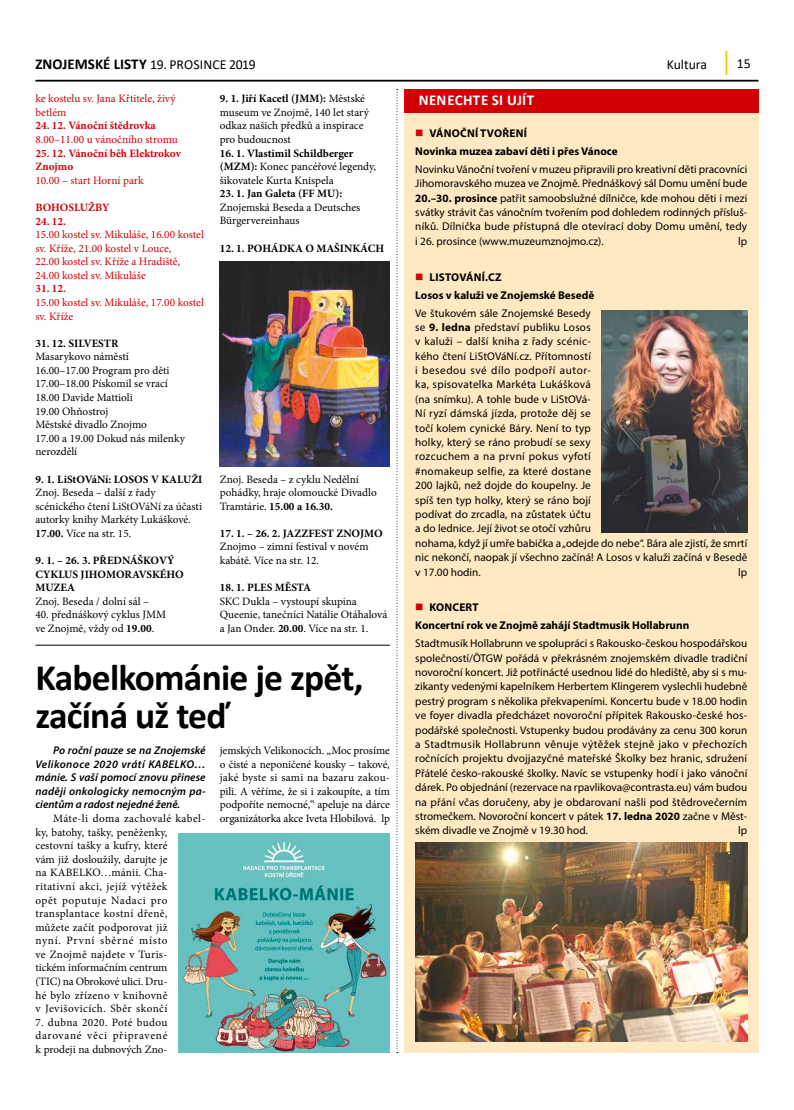
<style>
.page{position:relative;width:794px;height:1110px;background:#fff}
.page>*{position:absolute;margin:0;border:0;box-sizing:border-box;transform-origin:0 0}
.t1{font:700 37.5px/37.5px "Calibri";letter-spacing:-.02em;color:#000}
.t2{font:700 15px "Calibri";letter-spacing:.02em;color:#fff}
.t3{font:13.75px "Calibri";color:#000}
.t4{font:11.25px/14.4px "Myriad Pro";letter-spacing:.01em;color:#000;text-align:justify}
.t5{font:11.25px/13.6px "Minion Pro";color:#000}
.t6{font:11.25px/13.6px "Minion Pro";letter-spacing:.02em;color:#000}
.t7{font:11.25px/13.6px "Minion Pro";color:#d10007}
.t8{font:700 11.25px/13.6px "Minion Pro";color:#000}
.t9{font:700 11.25px/17.9px "Myriad Pro";color:#000}
.t10{font:italic 600 11.25px/13.6px "Myriad Pro";color:#000;text-align:justify}
.t11{font:700 11.25px/13.6px "Minion Pro";color:#d10007}
.s1{font-weight:700;font-size:15px}
.s2{color:#d10007}
.s3{font-weight:700}
</style>
<div class="page">
<hr style="left:725px;top:51px;width:2px;height:24px;background:#f5c400">
<hr style="left:35px;top:80px;width:723px;height:1px;background:#000">
<div style="left:404px;top:97px;width:354px;height:955px;background:#ffe9c2"></div>
<div style="left:404px;top:89px;width:354px;height:23px;background:#d10007"></div>
<svg style="left:396px;top:89px;width:2px;height:961px"></svg>
<img style="left:220px;top:261px;width:170px;height:205px">
<hr style="left:35px;top:644px;width:355px;height:1px;background:#000">
<img style="left:601px;top:310px;width:146px;height:222px">
<img style="left:178px;top:833px;width:212px;height:219px">
<img style="left:415px;top:842px;width:332px;height:199px">
<p class="t3" style="left:35px;top:55px;width:222px"><span class="s1">ZNOJEMSKÉ LISTY</span> 19. PROSINCE 2019</p>
<p class="t3" style="left:667px;top:54px;width:42px">Kultura</p>
<p class="t3" style="left:737px;top:53px;width:15px">15</p>
<h2 class="t2" style="left:419px;top:90px;width:117px">NENECHTE SI UJÍT</h2>
<p class="t9" style="left:415px;top:124px;width:204px"><span class="s2">■</span> VÁNOČNÍ TVOŘENÍ<br>Novinka muzea zabaví děti i přes Vánoce</p>
<p class="t4" style="left:415px;top:162px;width:333px">Novinku Vánoční tvoření v muzeu připravili pro kreativní děti pracovníci Jihomoravského muzea ve Znojmě. Přednáškový sál Domu umění bude <span class="s3">20.–30. prosince</span> patřit samoobslužné dílničce, kde mohou děti i mezi svátky strávit čas vánočním tvořením pod dohledem rodinných přísluš&shy;níků. Dílnička bude přístupná dle otevírací doby Domu umění, tedy i 26. prosince (www.muzeumznojmo.cz).</p>
<p class="t5" style="left:220px;top:92px;width:151px"><span class="s3">9. 1. Jiří Kacetl (JMM):</span> Městské museum ve Znojmě, 140 let starý odkaz našich předků a inspirace pro budoucnost</p>
<p class="t5" style="left:220px;top:146px;width:158px"><span class="s3">16. 1. Vlastimil Schildberger (MZM):</span> Konec pancéřové legendy, šikovatele Kurta Knispela</p>
<p class="t8" style="left:220px;top:187px;width:124px">23. 1. Jan Galeta (FF MU):</p>
<p class="t5" style="left:220px;top:200px;width:142px">Znojemská Beseda a Deutsches<br>Bürgervereinhaus</p>
<p class="t8" style="left:220px;top:241px;width:166px">12. 1. POHÁDKA O MAŠINKÁCH</p>
<p class="t7" style="left:35px;top:92px;width:142px">ke kostelu sv. Jana Křtitele, živý betlém</p>
<p class="t11" style="left:35px;top:119px;width:122px">24. 12. Vánoční štědrovka</p>
<p class="t7" style="left:35px;top:133px;width:144px">8.00–11.00 u vánočního stromu</p>
<p class="t11" style="left:35px;top:146px;width:147px">25. 12. Vánoční běh Elektrokov<br>Znojmo</p>
<p class="t7" style="left:35px;top:173px;width:110px">10.00 – start Horní park</p>
<p class="t11" style="left:35px;top:200px;width:76px">BOHOSLUŽBY</p>
<p class="t11" style="left:35px;top:214px;width:32px">24. 12.</p>
<p class="t7" style="left:35px;top:228px;width:170px">15.00 kostel sv. Mikuláše, 16.00 kostel sv. Kříže, 21.00 kostel v Louce,<br>22.00 kostel sv. Kříže a Hradiště, 24.00 kostel sv. Mikuláše</p>
<p class="t11" style="left:35px;top:282px;width:32px">31. 12.</p>
<p class="t7" style="left:35px;top:295px;width:170px">15.00 kostel sv. Mikuláše, 17.00 kostel sv. Kříže</p>
<p class="t8" style="left:35px;top:336px;width:85px">31. 12. SILVESTR</p>
<p class="t5" style="left:35px;top:350px;width:151px">Masarykovo náměstí<br>16.00–17.00 Program pro děti<br>17.00–18.00 Pískomil se vrací<br>18.00 Davide Mattioli<br>19.00 Ohňostroj<br>Městské divadlo Znojmo<br>17.00 a 19.00 Dokud nás milenky nerozdělí</p>
<p class="t8" style="left:35px;top:472px;width:169px">9. 1. LiStOVáNí: LOSOS V KALUŽI</p>
<p class="t5" style="left:35px;top:485px;width:168px">Znoj. Beseda – další z řady scénického čtení LiStOVáNí za účasti autorky knihy Markéty Lukáškové.<br><span class="s3">17.00.</span> Více na str. 15.</p>
<p class="t8" style="left:35px;top:553px;width:150px">9. 1. – 26. 3. PŘEDNÁŠKOVÝ<br>CYKLUS JIHOMORAVSKÉHO<br>MUZEA</p>
<p class="t5" style="left:35px;top:594px;width:115px">Znoj. Beseda / dolní sál –</p>
<p class="t5" style="left:35px;top:607px;width:132px">40. přednáškový cyklus JMM ve Znojmě, vždy od <span class="s3">19.00</span>.</p>
<p class="t4" style="left:738px;top:233px;width:11px">lp</p>
<p class="t9" style="left:415px;top:267px;width:181px"><span class="s2">■</span> LISTOVÁNÍ.CZ<br>Losos v kaluži ve Znojemské Besedě</p>
<p class="t4" style="left:415px;top:305px;width:333px;text-align:left">Ve štukovém sále Znojemské Besedy<br>se <span class="s3">9. ledna</span> představí publiku Losos<br>v kaluži – další kniha z řady scénic-<br>kého čtení LiStOVáNí.cz. Přítomností<br>i besedou své dílo podpoří autor-<br>ka, spisovatelka Markéta Lukášková<br>(na snímku). A tohle bude v LiStOVá-<br>Ní ryzí dámská jízda, protože děj se<br>točí kolem cynické Báry. Není to typ<br>holky, který se ráno probudí se sexy<br>rozcuchem a na první pokus vyfotí<br>#nomakeup selfie, za které dostane<br>200 lajků, než dojde do koupelny. Je<br>spíš ten typ holky, který se ráno bojí<br>podívat do zrcadla, na zůstatek účtu<br>a do lednice. Její život se otočí vzhůru<br>nohama, když jí umře babička a „odejde do nebe“. Bára ale zjistí, že smrtí nic nekončí, naopak jí všechno začíná! A Losos v kaluži začíná v Besedě v 17.00 hodin.</p>
<p class="t5" style="left:220px;top:472px;width:159px">Znoj. Beseda – z cyklu Nedělní pohádky, hraje olomoucké Divadlo<br>Tramtárie. <span class="s3">15.00 a 16.30.</span></p>
<p class="t8" style="left:220px;top:526px;width:164px">17. 1. – 26. 2. JAZZFEST ZNOJMO</p>
<p class="t5" style="left:220px;top:540px;width:150px">Znojmo – zimní festival v novém kabátě. Více na str. 12.</p>
<p class="t8" style="left:220px;top:580px;width:93px">18. 1. PLES MĚSTA</p>
<p class="t5" style="left:220px;top:594px;width:169px">SKC Dukla – vystoupí skupina<br>Queenie, tanečníci Natálie Otáhalová a Jan Onder. <span class="s3">20.00</span>. Více na str. 1.</p>
<p class="t4" style="left:738px;top:564px;width:11px">lp</p>
<p class="t9" style="left:415px;top:598px;width:275px"><span class="s2">■</span> KONCERT<br>Koncertní rok ve Znojmě zahájí Stadtmusik Hollabrunn</p>
<p class="t4" style="left:415px;top:636px;width:333px">Stadtmusik Hollabrunn ve spolupráci s Rakousko-českou hospodářskou společností/ÖTGW pořádá v překrásném znojemském divadle tradiční novoroční koncert. Již potřinácté usednou lidé do hlediště, aby si s mu&shy;zikanty vedenými kapelníkem Herbertem Klingerem vyslechli hudebně pestrý program s několika překvapeními. Koncertu bude v 18.00 hodin ve foyer divadla předcházet novoroční přípitek Rakousko-české hos&shy;podářské společnosti. Vstupenky budou prodávány za cenu 300 korun a Stadtmusik Hollabrunn věnuje výtěžek stejně jako v přechozích ročnících projektu dvojjazyčné mateřské Školky bez hranic, sdružení Přátelé česko-rakouské školky. Navíc se vstupenky hodí i jako vánoční dárek. Po objednání (rezervace na rpavlikova@contrasta.eu) vám budou na přání včas doručeny, aby je obdarovaní našli pod štědrovečerním stromečkem. Novoroční koncert v pátek <span class="s3">17. ledna 2020</span> začne v Měst&shy;ském divadle ve Znojmě v 19.30 hod.</p>
<h1 class="t1" style="left:35px;top:658px;width:329px">Kabelkománie je zpět, začíná už teď</h1>
<p class="t5" style="left:220px;top:743px;width:172px;text-align:justify">jemských Velikonocích. „Moc prosíme o čisté a neponičené kousky – takové, jaké byste si sami na bazaru zakou&shy;pili. A věříme, že si i zakoupíte, a tím podpoříte nemocné,“ apeluje na dárce organizátorka akce Iveta Hlobilová. lp</p>
<p class="t10" style="left:35px;top:743px;width:172px;text-indent:18px">Po roční pauze se na Znojemské Velikonoce 2020 vrátí KABELKO… mánie. S vaší pomocí znovu přinese naději onkologicky nemocným pa&shy;cientům a radost nejedné ženě.</p>
<p class="t6" style="left:35px;top:811px;width:172px;text-indent:18px">Máte-li doma zachovalé kabel&shy;ky, batohy, tašky, peněženky, cestovní tašky a kufry, které<br>vám již dosloužily, darujte je<br>na KABELKO…mánii. Cha&shy;ritativní akci, jejíž výtěžek<br>opět poputuje Nadaci pro transplantace kostní dřeně,<br>můžete začít podporovat již<br>nyní. První sběrné místo<br>ve Znojmě najdete v Turis-<br>tickém informačním centrum<br>(TIC) na Obrokové ulici. Dru-<br>hé bylo zřízeno v knihovně<br>v Jevišovicích. Sběr skončí</p>
<p class="t5" style="left:35px;top:1015px;width:133px;text-align:justify">7. dubna 2020. Poté budou darované věci připravené k prodeji na dubnových Zno-</p>
<p class="t4" style="left:738px;top:822px;width:11px">lp</p>
</div>
